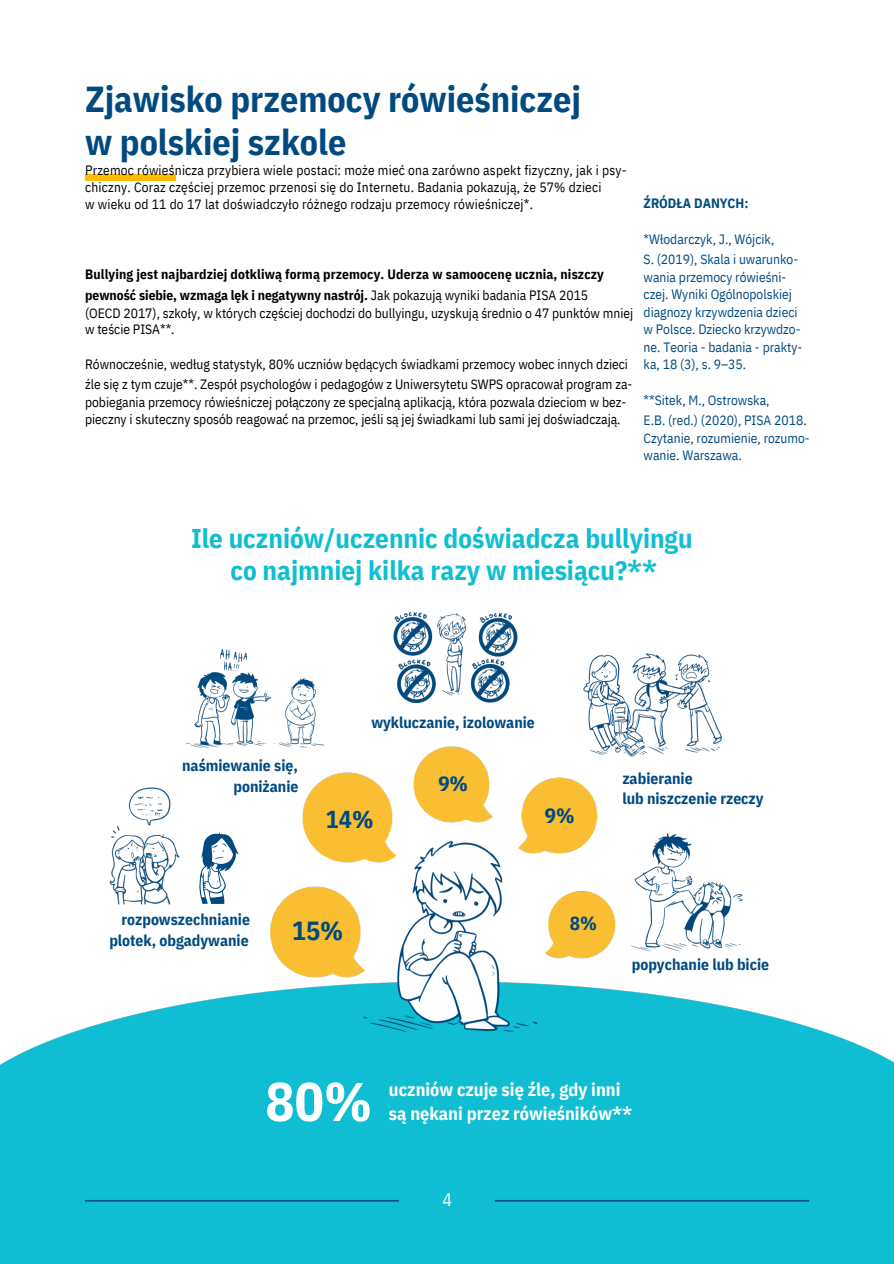
<style>
.page{position:relative;width:894px;height:1264px;background:#fff}
.page>*{position:absolute;margin:0;border:0;box-sizing:border-box;transform-origin:0 0}
.t1{font:700 54.45px "IBM Plex Sans Cond";color:#fff}
.t2{font:700 36px/42.8px "IBM Plex Sans Cond";color:#004a80}
.t3{font:700 27px "IBM Plex Sans Cond";color:#10bed2}
.t4{font:700 26.1px "IBM Plex Sans Cond";color:#004a80}
.t5{font:700 24.45px "IBM Plex Sans Cond";color:#004a80}
.t6{font:700 20.85px "IBM Plex Sans Cond";color:#004a80}
.t7{font:700 19.2px "IBM Plex Sans Cond";color:#004a80}
.t8{font:700 18.15px "IBM Plex Sans Cond";color:#fff}
.t9{font:18px "IBM Plex Sans Cond";color:#fff}
.t10{font:700 15.6px/20.2px "IBM Plex Sans Cond";color:#004a80}
.t11{font:13.5px/16.8px "IBM Plex Sans Cond";color:#000}
.t12{font:13.5px "IBM Plex Sans Cond";color:#004a80}
.t13{font:700 13.5px "IBM Plex Sans Cond";letter-spacing:.01em;color:#000}
.t14{font:700 13.5px "IBM Plex Sans Cond";color:#004a80}
.s1{font-weight:400}
</style>
<div class="page">
<div style="left:85px;top:174px;width:91px;height:6px;background:#ffbc00"></div>
<img style="left:393px;top:612px;width:125px;height:34px">
<img style="left:0;top:646px;width:893px;height:617px">
<p class="t2" style="left:85px;top:77px;width:497px">Zjawisko przemocy rówieśniczej w polskiej szkole</p>
<p class="t11" style="left:85px;top:162px;width:543px">Przemoc rówieśnicza przybiera wiele postaci: może mieć ona zarówno aspekt fizyczny, jak i psy&shy;chiczny. Coraz częściej przemoc przenosi się do Internetu. Badania pokazują, że 57% dzieci<br>w wieku od 11 do 17 lat doświadczyło różnego rodzaju przemocy rówieśniczej*.</p>
<p class="t13" style="left:85px;top:265px;width:520px">Bullying jest najbardziej dotkliwą formą przemocy. Uderza w samoocenę ucznia, niszczy</p>
<p class="t13" style="left:85px;top:286px;width:504px">pewność siebie, wzmaga lęk i negatywny nastrój. <span class="s1">Jak pokazują wyniki badania PISA 2015</span></p>
<p class="t11" style="left:85px;top:304px;width:549px">(OECD 2017), szkoły, w których częściej dochodzi do bullyingu, uzyskują średnio o 47 punktów mniej</p>
<h6 class="t11" style="left:85px;top:321px;width:91px">w teście PISA**.</h6>
<p class="t11" style="left:85px;top:355px;width:544px">Równocześnie, według statystyk, 80% uczniów będących świadkami przemocy wobec innych dzieci</p>
<p class="t11" style="left:85px;top:375px;width:548px">źle się z tym czuje**. Zespół psychologów i pedagogów z Uniwersytetu SWPS opracował program za-</p>
<p class="t11" style="left:85px;top:393px;width:542px">pobiegania przemocy rówieśniczej połączony ze specjalną aplikacją, która pozwala dzieciom w bez-</p>
<p class="t11" style="left:85px;top:410px;width:537px">pieczny i skuteczny sposób reagować na przemoc, jeśli są jej świadkami lub sami jej doświadczają.</p>
<p class="t14" style="left:643px;top:194px;width:106px">ŹRÓDŁA DANYCH:</p>
<p class="t12" style="left:643px;top:230px;width:132px">*Włodarczyk, J., Wójcik,</p>
<p class="t12" style="left:643px;top:250px;width:156px">S. (2019), Skala i uwarunko-</p>
<p class="t12" style="left:643px;top:268px;width:144px">wania przemocy rówieśni-</p>
<p class="t12" style="left:643px;top:285px;width:150px">czej. Wyniki Ogólnopolskiej</p>
<p class="t12" style="left:643px;top:303px;width:155px">diagnozy krzywdzenia dzieci</p>
<p class="t12" style="left:643px;top:320px;width:158px">w Polsce. Dziecko krzywdzo-</p>
<p class="t12" style="left:643px;top:338px;width:160px">ne. Teoria - badania - prakty-</p>
<h2 class="t12" style="left:643px;top:354px;width:104px">ka, 18 (3), s. 9–35.</h2>
<h2 class="t12" style="left:643px;top:391px;width:127px">**Sitek, M., Ostrowska,</h2>
<p class="t12" style="left:643px;top:411px;width:164px">E.B. (red.) (2020), PISA 2018.</p>
<p class="t12" style="left:643px;top:429px;width:168px">Czytanie, rozumienie, rozumo-</p>
<p class="t12" style="left:643px;top:446px;width:99px">wanie. Warszawa.</p>
<h5 class="t3" style="left:191px;top:520px;width:503px">Ile uczniów/uczennic doświadcza bullyingu</h5>
<h5 class="t3" style="left:230px;top:552px;width:428px">co najmniej kilka razy w miesiącu?**</h5>
<h3 class="t10" style="left:182px;top:754px;width:117px">naśmiewanie się,</h3>
<h3 class="t10" style="left:233px;top:775px;width:66px">poniżanie</h3>
<h5 class="t10" style="left:371px;top:712px;width:165px">wykluczanie, izolowanie</h5>
<h5 class="t5" style="left:325px;top:803px;width:49px">14%</h5>
<h2 class="t6" style="left:438px;top:770px;width:31px">9%</h2>
<h5 class="t6" style="left:544px;top:801px;width:31px">9%</h5>
<h5 class="t10" style="left:622px;top:768px;width:143px">zabieranie<br>lub niszczenie rzeczy</h5>
<h5 class="t10" style="left:121px;top:909px;width:130px">rozpowszechnianie</h5>
<h2 class="t7" style="left:569px;top:910px;width:29px">8%</h2>
<h3 class="t10" style="left:109px;top:930px;width:141px">plotek, obgadywanie</h3>
<p class="t4" style="left:292px;top:913px;width:53px">15%</p>
<h1 class="t10" style="left:631px;top:954px;width:139px">popychanie lub bicie</h1>
<p class="t1" style="left:265px;top:1065px;width:108px">80%</p>
<h4 class="t8" style="left:389px;top:1077px;width:233px">uczniów czuje się źle, gdy inni</h4>
<h4 class="t8" style="left:389px;top:1101px;width:245px">są nękani przez rówieśników**</h4>
<p class="t9" style="left:442px;top:1187px;width:11px">4</p>
</div>
